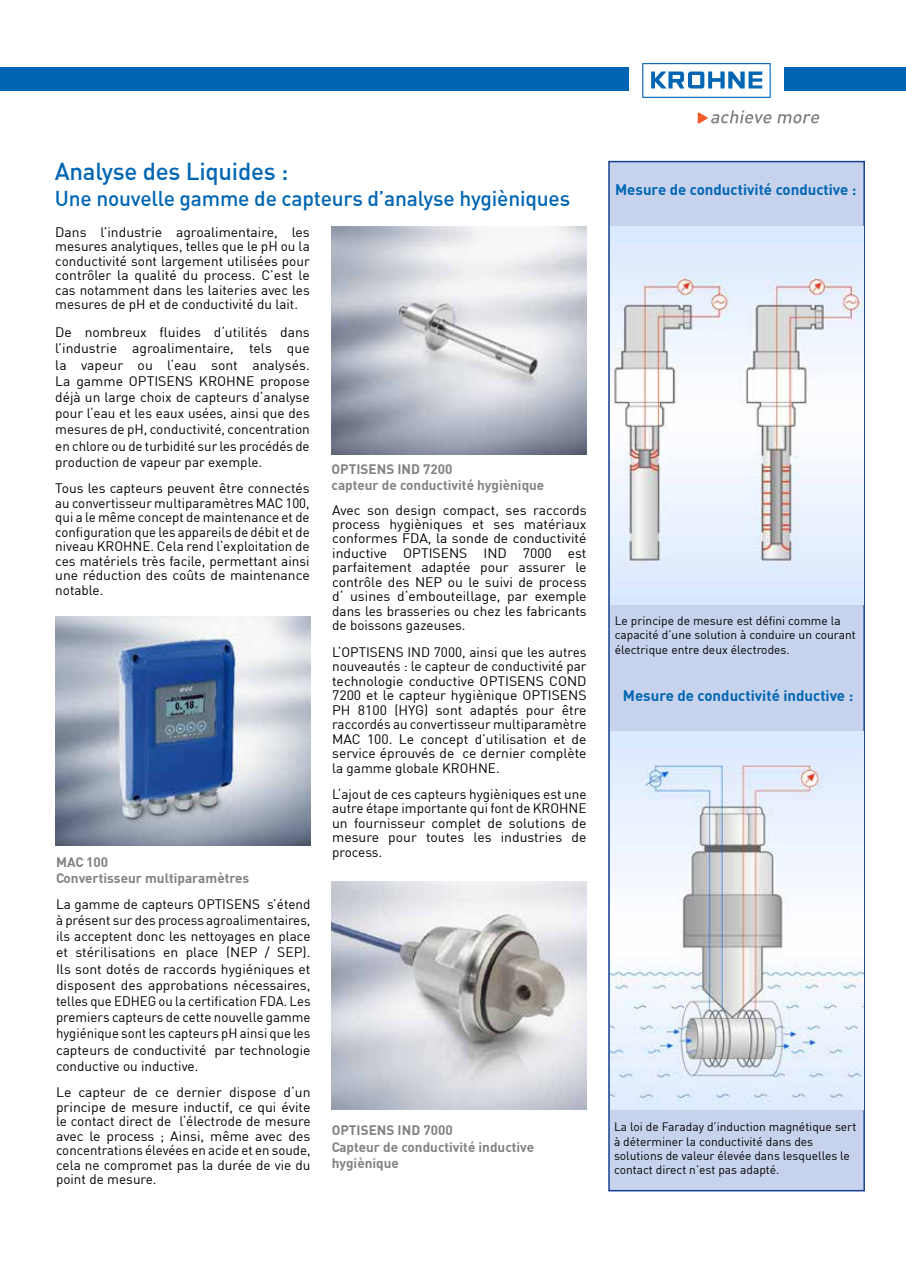
<style>
.page{position:relative;width:906px;height:1263px;background:#fff}
.page>*{position:absolute;margin:0;border:0;box-sizing:border-box;transform-origin:0 0}
.t1{font:500 24px "DIN";letter-spacing:-.01em;color:#0066b3}
.t2{font:500 21px "DIN";letter-spacing:-.01em;color:#0066b3}
.t3{font:700 15px "DIN";color:#0066b3}
.t4{font:13.5px/14.4px "DIN";color:#000;text-align:justify}
.t5{font:700 13.5px/16.2px "DIN";color:#808285}
.t6{font:12px/14.4px "DIN";color:#000}
</style>
<div class="page">
<img style="left:55px;top:617px;width:255px;height:228px">
<img style="left:332px;top:226px;width:255px;height:229px">
<img style="left:332px;top:881px;width:255px;height:228px">
<div style="left:608px;top:161px;width:257px;height:1030px;background:#c7d2ec;border:2px solid #173f92"></div>
<img style="left:610px;top:226px;width:253px;height:379px">
<img style="left:610px;top:731px;width:253px;height:379px">
<div style="left:0;top:67px;width:628px;height:24px;background:#0066b3"></div>
<div style="left:784px;top:67px;width:122px;height:24px;background:#0066b3"></div>
<svg style="left:642px;top:63px;width:128px;height:35px"></svg>
<svg style="left:777px;top:114px;width:42px;height:9px"></svg>
<svg style="left:697px;top:110px;width:74px;height:14px"></svg>
<h1 class="t1" style="left:55px;top:156px;width:235px">Analyse des Liquides :</h1>
<h2 class="t2" style="left:55px;top:184px;width:517px">Une nouvelle gamme de capteurs d’analyse hygièniques</h2>
<p class="t4" style="left:55px;top:224px;width:256px">Dans l’industrie agroalimentaire, les mesures analytiques, telles que le pH ou la conductivité sont largement utilisées pour contrôler la qualité du process. C’est le cas notamment dans les laiteries avec les mesures de pH et de conductivité du lait.</p>
<p class="t4" style="left:55px;top:324px;width:256px;line-height:16.2px">De nombreux fluides d‘utilités dans l’industrie agroalimentaire, tels que la vapeur ou l‘eau sont analysés.<br>La gamme OPTISENS KROHNE propose déjà un large choix de capteurs d‘analyse pour l‘eau et les eaux usées, ainsi que des mesures de pH, conductivité, concentration en chlore ou de turbidité sur les procédés de production de vapeur par exemple.</p>
<p class="t4" style="left:55px;top:481px;width:256px">Tous les capteurs peuvent être connectés au convertisseur multiparamètres MAC 100, qui a le même concept de maintenance et de configuration que les appareils de débit et de niveau KROHNE. Cela rend l‘exploitation de ces matériels très facile, permettant ainsi une réduction des coûts de maintenance notable.</p>
<p class="t5" style="left:331px;top:461px;width:214px">OPTISENS IND 7200<br>capteur de conductivité hygiènique</p>
<p class="t4" style="left:332px;top:502px;width:256px">Avec son design compact, ses raccords process hygièniques et ses matériaux conformes FDA, la sonde de conductivité inductive OPTISENS IND 7000 est parfaitement adaptée pour assurer le contrôle des NEP ou le suivi de process d‘ usines d‘embouteillage, par exemple dans les brasseries ou chez les fabricants de boissons gazeuses.</p>
<p class="t4" style="left:332px;top:644px;width:256px">L‘OPTISENS IND 7000, ainsi que les autres nouveautés : le capteur de conductivité par technologie conductive OPTISENS COND 7200 et le capteur hygiènique OPTISENS PH 8100 (HYG) sont adaptés pour être raccordés au convertisseur multiparamètre MAC 100. Le concept d’utilisation et de service éprouvés de ce dernier complète la gamme globale KROHNE.</p>
<p class="t4" style="left:332px;top:786px;width:256px">L‘ajout de ces capteurs hygièniques est une autre étape importante qui font de KROHNE un fournisseur complet de solutions de mesure pour toutes les industries de process.</p>
<p class="t5" style="left:56px;top:853px;width:195px">MAC 100<br>Convertisseur multiparamètres</p>
<p class="t4" style="left:56px;top:895px;width:256px;line-height:16.2px">La gamme de capteurs OPTISENS s’étend à présent sur des process agroalimentaires, ils acceptent donc les nettoyages en place et stérilisations en place (NEP / SEP).<br>Ils sont dotés de raccords hygiéniques et disposent des approbations nécessaires, telles que EDHEG ou la certification FDA. Les premiers capteurs de cette nouvelle gamme hygiénique sont les capteurs pH ainsi que les capteurs de conductivité par technologie conductive ou inductive.</p>
<p class="t4" style="left:56px;top:1085px;width:256px">Le capteur de ce dernier dispose d‘un principe de mesure inductif, ce qui évite le contact direct de l‘électrode de mesure avec le process ; Ainsi, même avec des concentrations élevées en acide et en soude, cela ne compromet pas la durée de vie du point de mesure.</p>
<p class="t5" style="left:332px;top:1122px;width:204px">OPTISENS IND 7000<br>Capteur de conductivité inductive hygiènique</p>
<p class="t3" style="left:615px;top:179px;width:243px">Mesure de conductivité conductive :</p>
<p class="t6" style="left:615px;top:613px;width:243px">Le principe de mesure est défini comme la capacité d’une solution à conduire un courant électrique entre deux électrodes.</p>
<p class="t3" style="left:623px;top:685px;width:232px">Mesure de conductivité inductive :</p>
<p class="t6" style="left:614px;top:1119px;width:244px">La loi de Faraday d’induction magnétique sert à déterminer la conductivité dans des solutions de valeur élevée dans lesquelles le contact direct n’est pas adapté.</p>
</div>
